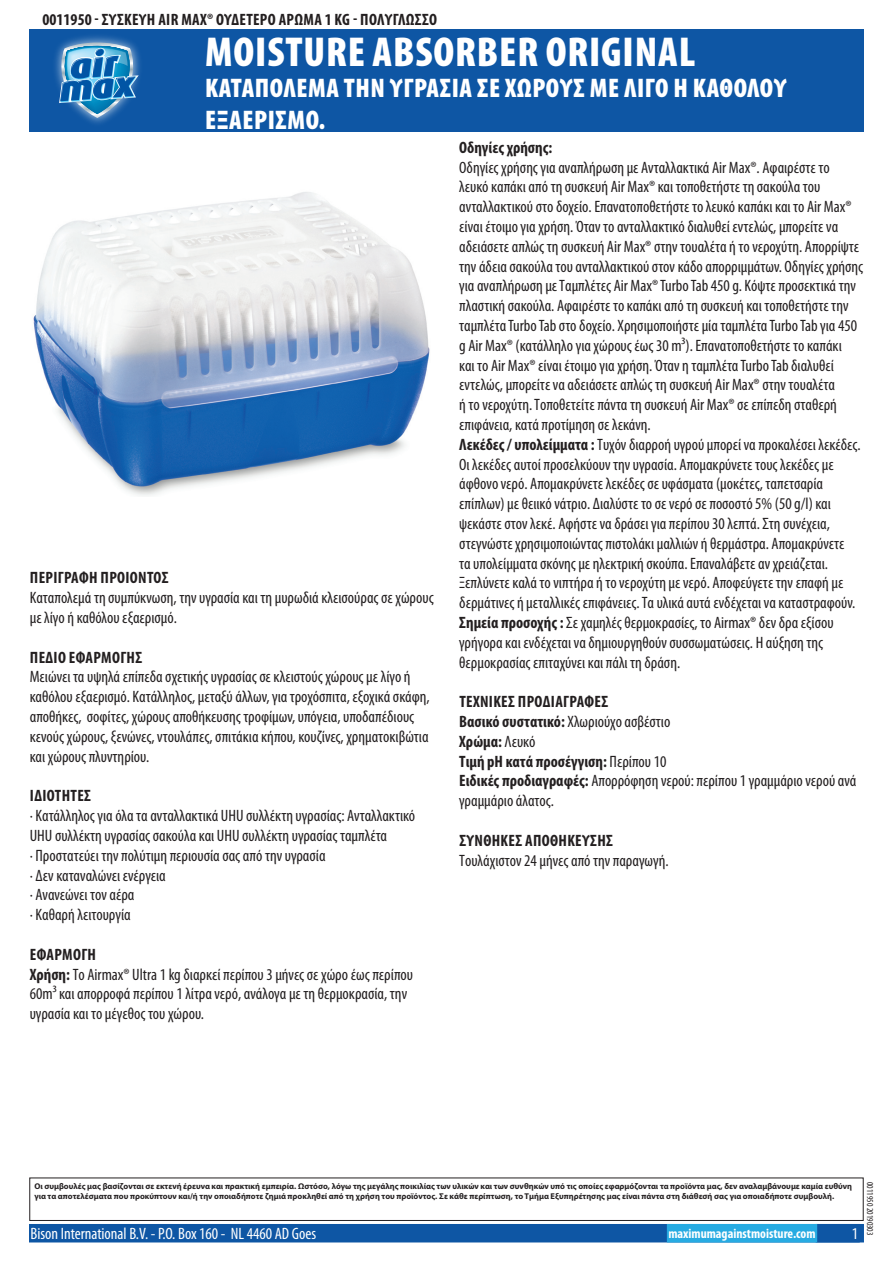
<style>
.page{position:relative;width:893px;height:1263px;background:#fff}
.page>*{position:absolute;margin:0;border:0;box-sizing:border-box;transform-origin:0 0}
.t1{font:900 condensed 42px "Myriad Pro";letter-spacing:.02em;color:#fff}
.t2{font:900 condensed 27px/32.4px "Myriad Pro";letter-spacing:.02em;color:#fff}
.t3{font:condensed 16.5px/19.8px "Myriad Pro";color:#231f20}
.t4{font:700 condensed 16.5px "Myriad Pro";letter-spacing:.02em;color:#231f20}
.t5{font:condensed 16.5px "Myriad Pro";color:#fff}
.t6{font:700 condensed 16.5px "Myriad Pro";color:#231f20}
.t7{font:700 condensed 13.5px "Myriad Pro";color:#fff}
.t8{font:condensed 9px "Myriad Pro";color:#231f20}
.t9{font:700 8.4px/10.1px "Myriad Pro";color:#231f20}
.s1{font-weight:700}
</style>
<div class="page">
<div style="left:30px;top:1225px;width:833px;height:17px;background:#0e56a4"></div>
<div style="left:29px;top:1224px;width:835px;height:18px;border:2px solid #0e56a4"></div>
<div style="left:816px;top:1224px;width:44px;height:18px;border:2px solid #0e56a4"></div>
<div style="left:668px;top:1225px;width:148px;height:17px;background:#27abe2"></div>
<div style="left:667px;top:1224px;width:150px;height:18px;border:2px solid #27abe2"></div>
<div style="left:29px;top:1177px;width:835px;height:44px;border:1px solid #231f20"></div>
<div style="left:30px;top:30px;width:834px;height:102px;background:#0e56a4"></div>
<img style="left:55px;top:36px;width:76px;height:88px">
<svg style="left:58px;top:43px;width:82px;height:75px"></svg>
<img style="left:33px;top:192px;width:397px;height:304px">
<p class="t4" style="left:43px;top:9px;width:381px">0011950 - Συσκευη Air Max® Ουδετερο αρωμα 1 kg - Πολυγλωσσο</p>
<h1 class="t1" style="left:205px;top:25px;width:492px">MOISTURE ABSORBER ORIGINAL</h1>
<h2 class="t2" style="left:205px;top:71px;width:583px">ΚΑΤΑΠΟΛΕΜΆ ΤΗΝ ΥΓΡΑΣΊΑ ΣΕ ΧΏΡΟΥΣ ΜΕ ΛΊΓΟ Ή ΚΑΘΌΛΟΥ<br>ΕΞΑΕΡΙΣΜΌ.</h2>
<p class="t4" style="left:30px;top:568px;width:140px">ΠΕΡΙΓΡΑΦH ΠΡΟIOΝΤΟΣ</p>
<p class="t3" style="left:30px;top:588px;width:405px">Καταπολεμά τη συμπύκνωση, την υγρασία και τη μυρωδιά κλεισούρας σε χώρους με λίγο ή καθόλου εξαερισμό.</p>
<p class="t4" style="left:30px;top:647px;width:114px">ΠΕΔIΟ ΕΦΑΡΜΟΓHΣ</p>
<p class="t3" style="left:30px;top:667px;width:401px">Μειώνει τα υψηλά επίπεδα σχετικής υγρασίας σε κλειστούς χώρους με λίγο ή καθόλου εξαερισμό. Κατάλληλος, μεταξύ άλλων, για τροχόσπιτα, εξοχικά σκάφη, αποθήκες, σοφίτες, χώρους αποθήκευσης τροφίμων, υπόγεια, υποδαπέδιους κενούς χώρους, ξενώνες, ντουλάπες, σπιτάκια κήπου, κουζίνες, χρηματοκιβώτια και χώρους πλυντηρίου.</p>
<p class="t4" style="left:30px;top:785px;width:34px">ΙΔIOΤΗΤΕ</p>
<p class="t4" style="left:84px;top:785px;width:8px">Σ</p>
<p class="t3" style="left:30px;top:805px;width:387px">· Κατάλληλος για όλα τα ανταλλακτικά UHU συλλέκτη υγρασίας: Ανταλλακτικό UHU συλλέκτη υγρασίας σακούλα και UHU συλλέκτη υγρασίας ταμπλέτα<br>· Προστατεύει την πολύτιμη περιουσία σας από την υγρασία<br>· Δεν καταναλώνει ενέργεια<br>· Ανανεώνει τον αέρα<br>· Καθαρή λειτουργία</p>
<p class="t3" style="left:30px;top:944px;width:385px"><span class="s1">ΕΦΑΡΜΟΓΗ<br>Χρήση:</span> Το Airmax® Ultra 1 kg διαρκεί περίπου 3 μήνες σε χώρο έως περίπου 60m³ και απορροφά περίπου 1 λίτρα νερό, ανάλογα με τη θερμοκρασία, την υγρασία και το μέγεθος του χώρου.</p>
<p class="t6" style="left:459px;top:137px;width:95px">Οδηγίες χρήσης:</p>
<p class="t3" style="left:459px;top:157px;width:405px">Οδηγίες χρήσης για αναπλήρωση με Ανταλλακτικά Air Max®. Αφαιρέστε το<br>λευκό καπάκι από τη συσκευή Air Max® και τοποθετήστε τη σακούλα του ανταλλακτικού στο δοχείο. Επανατοποθετήστε το λευκό καπάκι και το Air Max® είναι έτοιμο για χρήση. Όταν το ανταλλακτικό διαλυθεί εντελώς, μπορείτε να αδειάσετε απλώς τη συσκευή Air Max® στην τουαλέτα ή το νεροχύτη. Απορρίψτε την άδεια σακούλα του ανταλλακτικού στον κάδο απορριμμάτων. Οδηγίες χρήσης για αναπλήρωση με Ταμπλέτες Air Max® Turbo Tab 450 g. Κόψτε προσεκτικά την πλαστική σακούλα. Αφαιρέστε το καπάκι από τη συσκευή και τοποθετήστε την ταμπλέτα Turbo Tab στο δοχείο. Χρησιμοποιήστε μία ταμπλέτα Turbo Tab για 450 g Air Max® (κατάλληλο για χώρους έως 30 m³). Επανατοποθετήστε το καπάκι<br>και το Air Max® είναι έτοιμο για χρήση. Όταν η ταμπλέτα Turbo Tab διαλυθεί εντελώς, μπορείτε να αδειάσετε απλώς τη συσκευή Air Max® στην τουαλέτα<br>ή το νεροχύτη. Τοποθετείτε πάντα τη συσκευή Air Max® σε επίπεδη σταθερή επιφάνεια, κατά προτίμηση σε λεκάνη.<br><span class="s1">Λεκέδες / υπολείμματα :</span> Τυχόν διαρροή υγρού μπορεί να προκαλέσει λεκέδες.<br>Οι λεκέδες αυτοί προσελκύουν την υγρασία. Απομακρύνετε τους λεκέδες με άφθονο νερό. Απομακρύνετε λεκέδες σε υφάσματα (μοκέτες, ταπετσαρία επίπλων) με θειικό νάτριο. Διαλύστε το σε νερό σε ποσοστό 5% (50 g/l) και ψεκάστε στον λεκέ. Αφήστε να δράσει για περίπου 30 λεπτά. Στη συνέχεια, στεγνώστε χρησιμοποιώντας πιστολάκι μαλλιών ή θερμάστρα. Απομακρύνετε<br>τα υπολείμματα σκόνης με ηλεκτρική σκούπα. Επαναλάβετε αν χρειάζεται.<br>Ξεπλύνετε καλά το νιπτήρα ή το νεροχύτη με νερό. Αποφεύγετε την επαφή με δερμάτινες ή μεταλλικές επιφάνειες. Τα υλικά αυτά ενδέχεται να καταστραφούν.<br><span class="s1">Σημεία προσοχής :</span> Σε χαμηλές θερμοκρασίες, το Airmax® δεν δρα εξίσου γρήγορα και ενδέχεται να δημιουργηθούν συσσωματώσεις. Η αύξηση της θερμοκρασίας επιταχύνει και πάλι τη δράση.</p>
<p class="t4" style="left:459px;top:691px;width:105px">ΤΕΧΝΙΚΕΣ ΠΡΟΔΙΑΓΡΑ</p>
<p class="t3" style="left:459px;top:692px;width:399px;text-indent:125px"><span class="s1">ΦΕΣ<br>Βασικό συστατικό:</span> Χλωριούχο ασβέστιο<br><span class="s1">Χρώμα:</span> Λευκό<br><span class="s1">Τιμή pH κατά προσέγγιση:</span> Περίπου 10<br><span class="s1">Ειδικές προδιαγραφές:</span> Απορρόφηση νερού: περίπου 1 γραμμάριο νερού ανά γραμμάριο άλατος.</p>
<p class="t4" style="left:459px;top:830px;width:154px">Συνθήκες αποθήκευσης</p>
<p class="t3" style="left:459px;top:850px;width:211px">Τουλάχιστον 24 μήνες από την παραγωγή.</p>
<p class="t9" style="left:34px;top:1181px;width:819px">Οι συμβουλές μας βασίζονται σε εκτενή έρευνα και πρακτική εμπειρία. Ωστόσο, λόγω της μεγάλης ποικιλίας των υλικών και των συνθηκών υπό τις οποίες εφαρμόζονται τα προϊόντα μας, δεν αναλαμβάνουμε καμία ευθύνη για τα αποτελέσματα που προκύπτουν και/ή την οποιαδήποτε ζημιά προκληθεί από τη χρήση του προϊόντος. Σε κάθε περίπτωση, το Τμήμα Εξυπηρέτησης μας είναι πάντα στη διάθεσή σας για οποιαδήποτε συμβουλή.</p>
<p class="t5" style="left:31px;top:1224px;width:287px">Bison International B.V. - P.O. Box 160 - NL 4460 AD Goes</p>
<p class="t7" style="left:668px;top:1225px;width:149px">maximumagainstmoisture.com</p>
<p class="t5" style="left:852px;top:1224px;width:8px">1</p>
<p class="t8" style="left:875px;top:1182px;width:55px;rotate:90deg">0011950 20190303</p>
</div>
